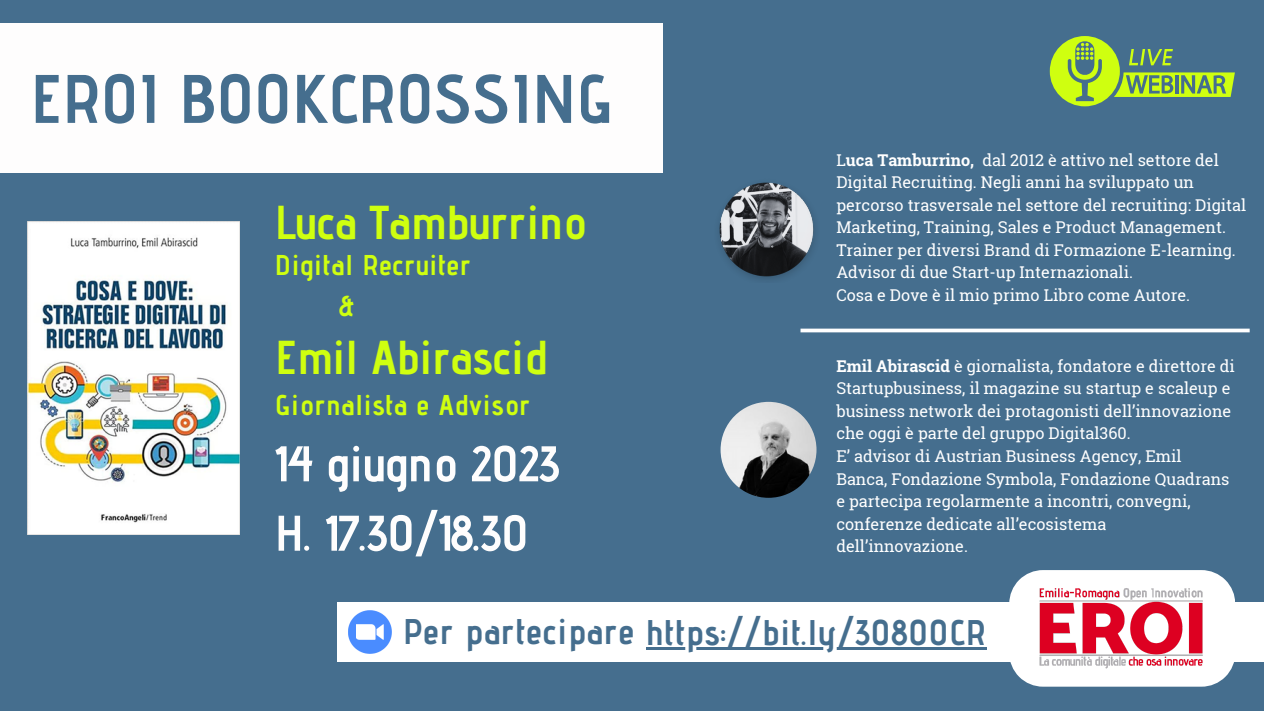
<style>
.page{position:relative;width:1264px;height:711px;background:#456e8e}
.page>*{position:absolute;margin:0;border:0;box-sizing:border-box;transform-origin:0 0}
.t1{font:700 68.5px "Advent Pro";color:#456e8e}
.t2{font:700 50px "Advent Pro";color:#fefdfd}
.t3{font:700 47.5px "Advent Pro";color:#cfff10}
.t4{font:700 35.62px "Advent Pro";letter-spacing:.025em;color:#456e8e}
.t5{font:700 28.62px "Advent Pro";letter-spacing:.025em;color:#cfff10}
.t6{font:16.25px/22.5px "Roboto Slab";color:#fff}
.s1{font-weight:700}
</style>
<div class="page">
<div style="left:337px;top:602px;width:927px;height:59px;background:#fff"></div>
<svg style="left:1009px;top:570px;width:226px;height:116px"></svg>
<img style="left:1036px;top:581px;width:172px;height:94px">
<svg style="left:348px;top:610px;width:44px;height:43px"></svg>
<div style="left:356px;top:624px;width:28px;height:16px;background:#fff"></div>
<div style="left:0;top:23px;width:662px;height:150px;background:#fefdfd"></div>
<img style="left:720px;top:402px;width:96px;height:96px;border-radius:50%">
<img style="left:27px;top:221px;width:212px;height:313px">
<div style="left:1050px;top:36px;width:70px;height:70px;background:#cfff10;border-radius:50%"></div>
<svg style="left:1068px;top:38px;width:34px;height:63px"></svg>
<svg style="left:1114px;top:49px;width:121px;height:48px"></svg>
<img style="left:719px;top:182px;width:96px;height:98px">
<hr style="left:646px;top:646px;width:341px;height:3px;background:#456e8e">
<svg style="left:800px;top:328px;width:449px;height:4px;background:#e1e8ed"></svg>
<p class="t1" style="left:30px;top:57px;width:584px">EROI BOOKCROSSING</p>
<p class="t3" style="left:275px;top:193px;width:313px">Luca Tamburrino</p>
<p class="t5" style="left:275px;top:247px;width:198px">Digital Recruiter</p>
<p class="t5" style="left:339px;top:288px;width:18px">&amp;</p>
<p class="t3" style="left:275px;top:328px;width:274px">Emil Abirascid</p>
<p class="t5" style="left:275px;top:387px;width:257px">Giornalista e Advisor</p>
<p class="t2" style="left:275px;top:433px;width:286px">14 giugno 2023</p>
<p class="t2" style="left:275px;top:502px;width:255px">H. 17.30/18.30</p>
<p class="t6" style="left:836px;top:148px;width:411px">L<span class="s1">uca Tamburrino,</span> dal 2012 è attivo nel settore del Digital Recruiting. Negli anni ha sviluppato un percorso trasversale nel settore del recruiting: Digital Marketing, Training, Sales e Product Management.<br>Trainer per diversi Brand di Formazione E-learning.<br>Advisor di due Start-up Internazionali.</p>
<p class="t6" style="left:836px;top:283px;width:355px">Cosa e Dove è il mio primo Libro come Autore.</p>
<p class="t6" style="left:836px;top:354px;width:400px"><span class="s1">Emil Abirascid</span> è giornalista, fondatore e direttore di Startupbusiness, il magazine su startup e scaleup e business network dei protagonisti dell’innovazione che oggi è parte del gruppo Digital360.</p>
<p class="t6" style="left:836px;top:444px;width:395px">E’ advisor di Austrian Business Agency, Emil Banca, Fondazione Symbola, Fondazione Quadrans e partecipa regolarmente a incontri, convegni, conferenze dedicate all’ecosistema dell’innovazione.</p>
<p class="t4" style="left:403px;top:610px;width:584px">Per partecipare https://bit.ly/3O80OCR</p>
</div>
